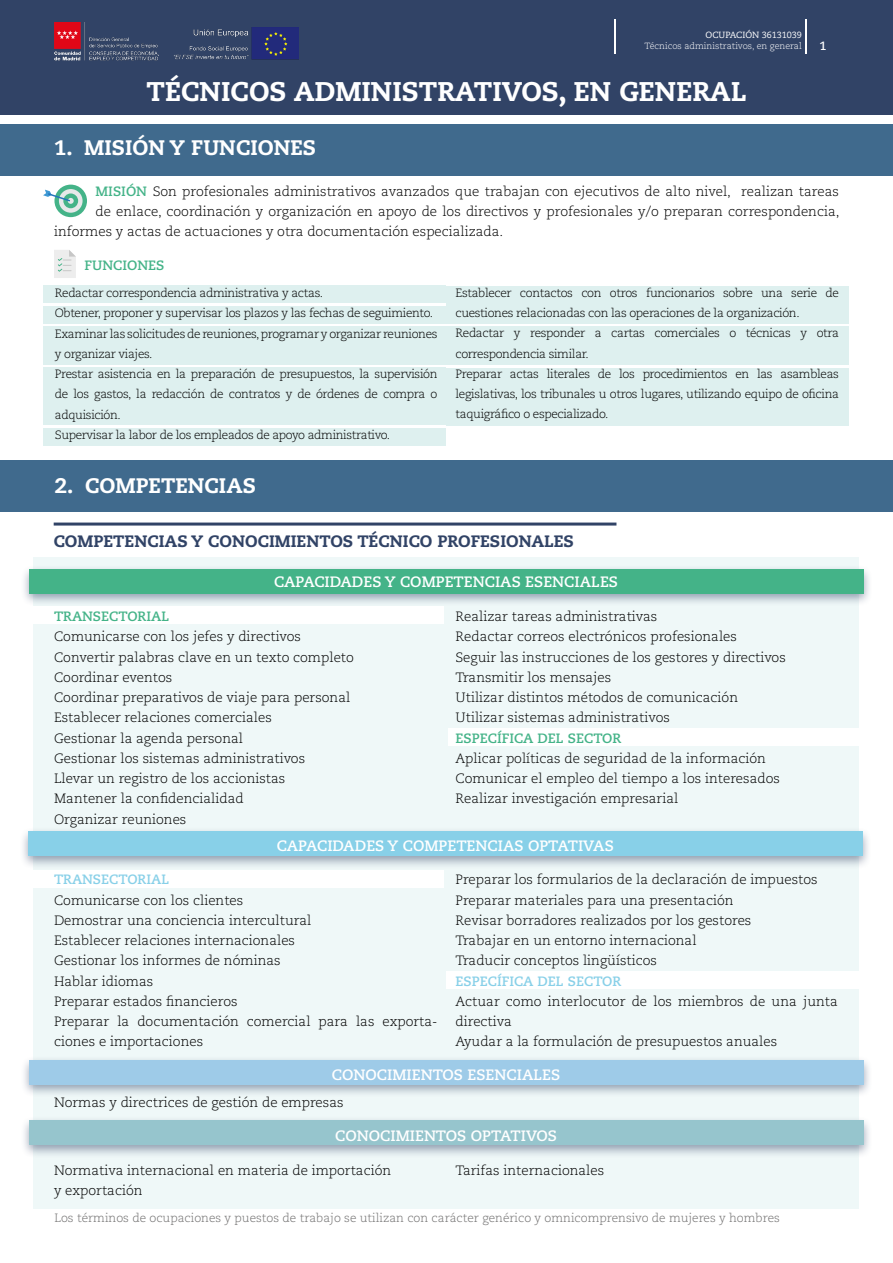
<style>
.page{position:relative;width:893px;height:1263px;background:#fff}
.page>*{position:absolute;margin:0;border:0;box-sizing:border-box;transform-origin:0 0}
.t1{font:800 27px "Caecilia LT Std";color:#fff}
.t2{font:800 21px "Caecilia LT Std";color:#fff}
.t3{font:800 16.5px "Caecilia LT Std";color:#314366}
.t4{font:700 15px "Caecilia LT Std";color:#fff}
.t5{font:300 13.5px/20.2px "Caecilia LT Std";color:#000}
.t6{font:700 13.5px "Caecilia LT Std";color:#44b388}
.t7{font:700 13.5px "Caecilia LT Std";color:#88d0e8}
.t8{font:300 12px/20.2px "Caecilia LT Std";letter-spacing:-.03em;color:#000}
.t9{font:300 12px "Caecilia LT Std";color:#706f6f}
.t10{font:700 12px "Caecilia LT Std";color:#fff}
.t11{font:300 9px "Caecilia LT Std";color:#fff}
.t12{font:9px "Caecilia LT Std";color:#fff}
.s1{font-weight:700;color:#44b388}
</style>
<div class="page">
<div style="left:0;top:0;width:893px;height:115px;background:#314366"></div>
<hr style="left:805px;top:20px;width:1px;height:34px;background:#fff">
<hr style="left:614px;top:20px;width:1px;height:34px;background:#fff">
<div style="left:0;top:124px;width:893px;height:52px;background:#406a8d"></div>
<img style="left:174px;top:28px;width:124px;height:32px">
<img style="left:54px;top:22px;width:104px;height:39px">
<div style="left:34px;top:558px;width:825px;height:651px;background:#eff8f8"></div>
<div style="left:446px;top:971px;width:416px;height:18px;background:#fff"></div>
<div style="left:43px;top:286px;width:403px;height:17px;background:#def0ef"></div>
<div style="left:43px;top:306px;width:403px;height:17px;background:#def0ef"></div>
<div style="left:43px;top:428px;width:403px;height:17px;background:#def0ef"></div>
<div style="left:43px;top:326px;width:403px;height:39px;background:#def0ef"></div>
<div style="left:446px;top:286px;width:403px;height:37px;background:#def0ef"></div>
<div style="left:446px;top:326px;width:403px;height:38px;background:#def0ef"></div>
<div style="left:446px;top:368px;width:403px;height:57px;background:#def0ef"></div>
<div style="left:43px;top:368px;width:403px;height:57px;background:#def0ef"></div>
<div style="left:54px;top:185px;width:33px;height:32px;background:#44b388;border-radius:50%"></div>
<svg style="left:59px;top:189px;width:24px;height:24px"></svg>
<div style="left:63px;top:193px;width:15px;height:15px;background:#44b388;border-radius:50%"></div>
<svg style="left:43px;top:190px;width:31px;height:14px"></svg>
<svg style="left:54px;top:250px;width:22px;height:28px"></svg>
<div style="left:0;top:460px;width:893px;height:52px;background:#406a8d"></div>
<hr style="left:54px;top:522px;width:562px;height:3px;background:#314366">
<div style="left:20px;top:564px;width:853px;height:43px;background:#314366;opacity:.5"></div>
<div style="left:29px;top:569px;width:835px;height:24px;background:#44b388"></div>
<div style="left:34px;top:606px;width:410px;height:18px;background:#fff"></div>
<div style="left:448px;top:728px;width:416px;height:17px;background:#fff"></div>
<div style="left:19px;top:827px;width:853px;height:42px;background:#314366;opacity:.5"></div>
<div style="left:29px;top:832px;width:834px;height:24px;background:#88d0e8"></div>
<div style="left:34px;top:870px;width:410px;height:17px;background:#fff"></div>
<div style="left:20px;top:1055px;width:853px;height:42px;background:#314366;opacity:.5"></div>
<div style="left:29px;top:1060px;width:835px;height:24px;background:#9ecbe8"></div>
<div style="left:20px;top:1115px;width:853px;height:43px;background:#314366;opacity:.5"></div>
<div style="left:29px;top:1121px;width:835px;height:23px;background:#96c5cd"></div>
<p class="t12" style="left:706px;top:29px;width:98px">OCUPACIÓN 36131039</p>
<p class="t11" style="left:645px;top:41px;width:159px">Técnicos administrativos, en general</p>
<p class="t10" style="left:819px;top:39px;width:9px">1</p>
<h1 class="t1" style="left:147px;top:75px;width:601px">TÉCNICOS ADMINISTRATIVOS, EN GENERAL</h1>
<h2 class="t2" style="left:54px;top:135px;width:264px">1. MISIÓN Y FUNCIONES</h2>
<p class="t5" style="left:96px;top:181px;width:745px"><span class="s1">MISIÓN</span> Son profesionales administrativos avanzados que trabajan con ejecutivos de alto nivel, realizan tareas</p>
<p class="t5" style="left:96px;top:202px;width:745px">de enlace, coordinación y organización en apoyo de los directivos y profesionales y/o preparan correspondencia,</p>
<p class="t5" style="left:54px;top:222px;width:451px">informes y actas de actuaciones y otra documentación especializada.</p>
<p class="t6" style="left:84px;top:257px;width:81px">FUNCIONES</p>
<p class="t8" style="left:55px;top:283px;width:384px">Redactar correspondencia administrativa y actas.<br>Obtener, proponer y supervisar los plazos y las fechas de seguimiento.<br>Examinar las solicitudes de reuniones, programar y organizar reuniones y organizar viajes.<br>Prestar asistencia en la preparación de presupuestos, la supervisión de los gastos, la redacción de contratos y de órdenes de compra o adquisición.<br>Supervisar la labor de los empleados de apoyo administrativo.</p>
<p class="t8" style="left:455px;top:283px;width:385px">Establecer contactos con otros funcionarios sobre una serie de cuestiones relacionadas con las operaciones de la organización.<br>Redactar y responder a cartas comerciales o técnicas y otra correspondencia similar.<br>Preparar actas literales de los procedimientos en las asambleas legislativas, los tribunales u otros lugares, utilizando equipo de oficina taquigráfico o especializado.</p>
<h2 class="t2" style="left:55px;top:472px;width:203px">2. COMPETENCIAS</h2>
<p class="t3" style="left:54px;top:531px;width:522px">COMPETENCIAS Y CONOCIMIENTOS TÉCNICO PROFESIONALES</p>
<p class="t4" style="left:274px;top:573px;width:345px">CAPACIDADES Y COMPETENCIAS ESENCIALES</p>
<p class="t6" style="left:54px;top:608px;width:117px">TRANSECTORIAL</p>
<p class="t5" style="left:54px;top:627px;width:301px">Comunicarse con los jefes y directivos Convertir palabras clave en un texto completo Coordinar eventos<br>Coordinar preparativos de viaje para personal Establecer relaciones comerciales<br>Gestionar la agenda personal<br>Gestionar los sistemas administrativos<br>Llevar un registro de los accionistas<br>Mantener la confidencialidad<br>Organizar reuniones</p>
<p class="t5" style="left:455px;top:607px;width:332px">Realizar tareas administrativas<br>Redactar correos electrónicos profesionales<br>Seguir las instrucciones de los gestores y directivos Transmitir los mensajes<br>Utilizar distintos métodos de comunicación Utilizar sistemas administrativos</p>
<p class="t6" style="left:455px;top:730px;width:167px">ESPECÍFICA DEL SECTOR</p>
<p class="t5" style="left:455px;top:748px;width:326px">Aplicar políticas de seguridad de la información<br>Comunicar el empleo del tiempo a los interesados<br>Realizar investigación empresarial</p>
<p class="t4" style="left:277px;top:836px;width:338px">CAPACIDADES Y COMPETENCIAS OPTATIVAS</p>
<p class="t5" style="left:455px;top:870px;width:364px">Preparar los formularios de la declaración de impuestos Preparar materiales para una presentación<br>Revisar borradores realizados por los gestores<br>Trabajar en un entorno internacional<br>Traducir conceptos lingüísticos</p>
<p class="t7" style="left:455px;top:973px;width:167px">ESPECÍFICA DEL SECTOR</p>
<p class="t5" style="left:455px;top:991px;width:384px">Actuar como interlocutor de los miembros de una junta directiva<br>Ayudar a la formulación de presupuestos anuales</p>
<p class="t4" style="left:332px;top:1066px;width:230px">CONOCIMIENTOS ESENCIALES</p>
<p class="t5" style="left:54px;top:1093px;width:291px">Normas y directrices de gestión de empresas</p>
<p class="t4" style="left:335px;top:1127px;width:223px">CONOCIMIENTOS OPTATIVOS</p>
<p class="t5" style="left:54px;top:1160px;width:339px">Normativa internacional en materia de importación y exportación</p>
<p class="t5" style="left:455px;top:1160px;width:150px">Tarifas internacionales</p>
<p class="t7" style="left:54px;top:872px;width:117px">TRANSECTORIAL</p>
<p class="t5" style="left:54px;top:890px;width:385px">Comunicarse con los clientes<br>Demostrar una conciencia intercultural<br>Establecer relaciones internacionales<br>Gestionar los informes de nóminas<br>Hablar idiomas<br>Preparar estados financieros<br>Preparar la documentación comercial para las exporta&shy;ciones e importaciones</p>
<p class="t9" style="left:54px;top:1211px;width:727px">Los términos de ocupaciones y puestos de trabajo se utilizan con carácter genérico y omnicomprensivo de mujeres y hombres</p>
</div>
